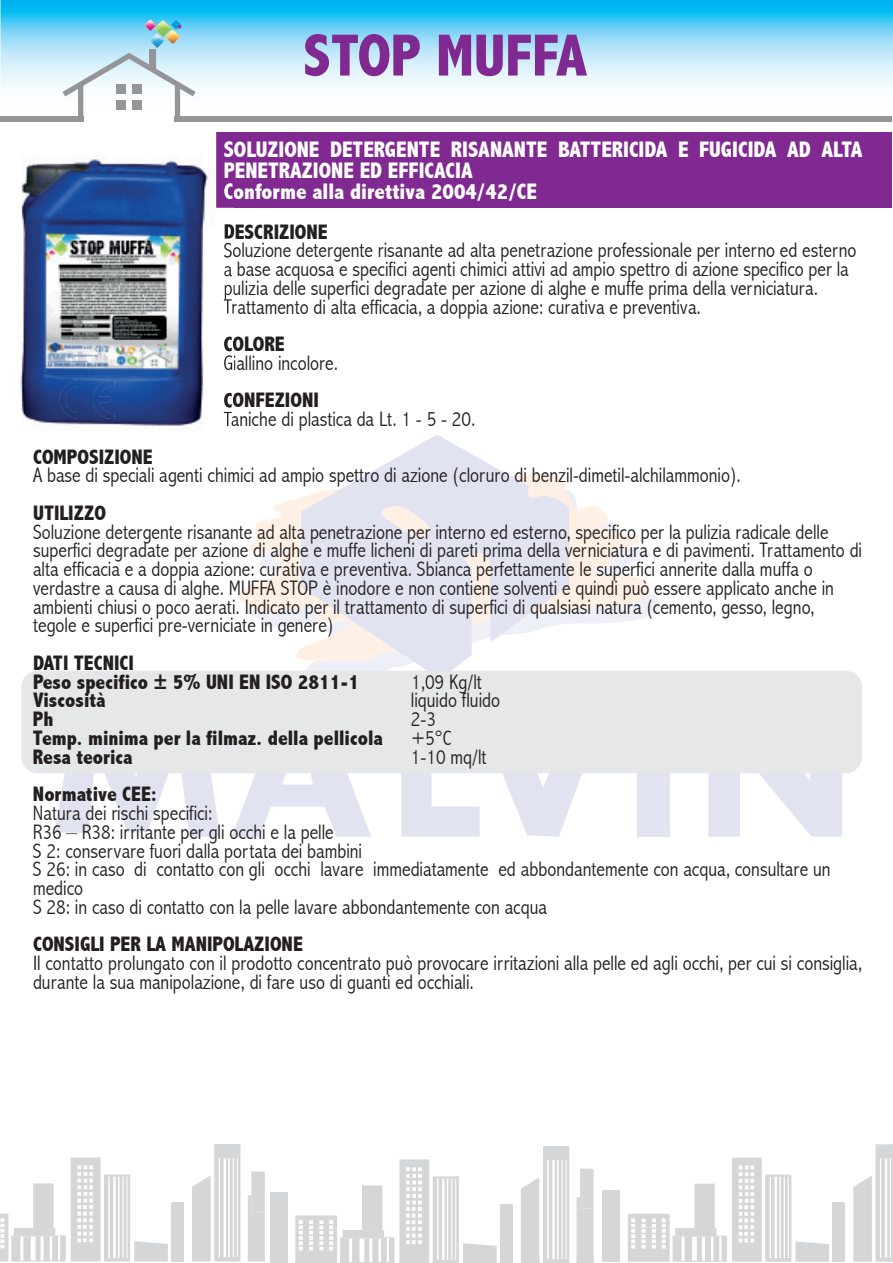
<style>
.page{position:relative;width:893px;height:1263px;background:#fff}
.page>*{position:absolute;margin:0;border:0;box-sizing:border-box;transform-origin:0 0}
.t1{font:800 condensed 60px "Abadi";color:#802990}
.t2{font:800 condensed 22.5px/21px "Abadi";color:#fff}
.t3{font:300 condensed 21px/18.8px "Abadi";color:#231f20}
.t4{font:800 condensed 21px/18.8px "Abadi";color:#231f20}
</style>
<div class="page">
<svg style="left:1px;top:0;width:892px;height:122px"></svg>
<div style="left:0;top:116px;width:84px;height:6px;background:#939598"></div>
<svg style="left:63px;top:20px;width:133px;height:96px"></svg>
<div style="left:175px;top:116px;width:717px;height:6px;background:#939598"></div>
<div style="left:832px;top:1202px;width:13px;height:60px;background:#d5d6d8"></div>
<svg style="left:853px;top:1144px;width:40px;height:118px"></svg>
<div style="left:603px;top:1190px;width:17px;height:72px;background:#d5d6d8"></div>
<svg style="left:628px;top:1158px;width:201px;height:104px"></svg>
<svg style="left:576px;top:1169px;width:18px;height:94px"></svg>
<svg style="left:521px;top:1146px;width:48px;height:117px"></svg>
<svg style="left:295px;top:1159px;width:218px;height:104px"></svg>
<svg style="left:248px;top:1171px;width:40px;height:92px"></svg>
<div style="left:171px;top:1202px;width:13px;height:59px;background:#d5d6d8"></div>
<svg style="left:192px;top:1144px;width:48px;height:117px"></svg>
<svg style="left:0;top:1157px;width:168px;height:104px"></svg>
<svg style="left:237px;top:491px;width:412px;height:168px"></svg>
<svg style="left:301px;top:435px;width:268px;height:236px;fill:#e1e3f1"></svg>
<div style="left:637px;top:696px;width:32px;height:141px;background:#e1e3f1"></div>
<svg style="left:708px;top:773px;width:134px;height:64px"></svg>
<svg style="left:54px;top:773px;width:166px;height:64px"></svg>
<svg style="left:232px;top:773px;width:139px;height:64px"></svg>
<svg style="left:401px;top:773px;width:181px;height:64px"></svg>
<div style="left:216px;top:133px;width:676px;height:74px;background:#802990"></div>
<div style="left:21px;top:671px;width:841px;height:102px;background:#e6e7e9;border-radius:16px"></div>
<img style="left:20px;top:155px;width:214px;height:274px">
<img style="left:216px;top:133px;width:18px;height:74px">
<img style="left:224px;top:141px;width:10px;height:16px">
<img style="left:225px;top:162px;width:9px;height:16px">
<img style="left:224px;top:183px;width:10px;height:16px">
<img style="left:225px;top:224px;width:9px;height:15px">
<img style="left:224px;top:243px;width:10px;height:15px">
<img style="left:224px;top:262px;width:10px;height:37px">
<img style="left:225px;top:281px;width:9px;height:18px">
<img style="left:224px;top:299px;width:1px;height:15px">
<svg style="left:225px;top:299px;width:9px;height:15px"></svg>
<img style="left:224px;top:337px;width:10px;height:14px">
<img style="left:224px;top:355px;width:10px;height:15px">
<img style="left:224px;top:393px;width:10px;height:15px">
<img style="left:224px;top:412px;width:8px;height:14px">
<svg style="left:232px;top:412px;width:2px;height:14px"></svg>
<img style="left:60px;top:380px;width:21px;height:39px">
<img style="left:93px;top:380px;width:21px;height:39px">
<h1 class="t1" style="left:303px;top:21px;width:285px">STOP MUFFA</h1>
<p class="t2" style="left:224px;top:139px;width:640px">SOLUZIONE DETERGENTE RISANANTE BATTERICIDA E FUGICIDA AD ALTA<br>PENETRAZIONE ED EFFICACIA<br>Conforme alla direttiva 2004/42/CE</p>
<p class="t4" style="left:224px;top:222px;width:106px">DESCRIZIONE</p>
<p class="t3" style="left:224px;top:241px;width:634px">Soluzione detergente risanante ad alta penetrazione professionale per interno ed esterno a base acquosa e specifici agenti chimici attivi ad ampio spettro di azione specifico per la pulizia delle superfici degradate per azione di alghe e muffe prima della verniciatura.<br>Trattamento di alta efficacia, a doppia azione: curativa e preventiva.</p>
<p class="t4" style="left:223px;top:335px;width:63px">COLORE</p>
<p class="t3" style="left:223px;top:353px;width:116px">Giallino incolore.</p>
<p class="t4" style="left:223px;top:391px;width:97px">CONFEZIONI</p>
<p class="t3" style="left:223px;top:410px;width:253px">Taniche di plastica da Lt. 1 - 5 - 20.</p>
<p class="t4" style="left:33px;top:447px;width:121px">COMPOSIZIONE</p>
<p class="t3" style="left:33px;top:466px;width:709px">A base di speciali agenti chimici ad ampio spettro di azione (cloruro di benzil-dimetil-alchilammonio).</p>
<p class="t4" style="left:33px;top:503px;width:74px">UTILIZZO</p>
<p class="t3" style="left:33px;top:522px;width:831px">Soluzione detergente risanante ad alta penetrazione per interno ed esterno, specifico per la pulizia radicale delle superfici degradate per azione di alghe e muffe licheni di pareti prima della verniciatura e di pavimenti. Trattamento di alta efficacia e a doppia azione: curativa e preventiva. Sbianca perfettamente le superfici annerite dalla muffa o verdastre a causa di alghe. MUFFA STOP è inodore e non contiene solventi e quindi può essere applicato anche in ambienti chiusi o poco aerati. Indicato per il trattamento di superfici di qualsiasi natura (cemento, gesso, legno, tegole e superfici pre-verniciate in genere)</p>
<p class="t4" style="left:33px;top:654px;width:328px">DATI TECNICI<br>Peso specifico ± 5% UNI EN ISO 2811-1</p>
<p class="t3" style="left:411px;top:672px;width:72px">1,09 Kg/lt</p>
<p class="t4" style="left:33px;top:691px;width:74px">Viscosità</p>
<p class="t3" style="left:411px;top:691px;width:91px">liquido fluido</p>
<p class="t4" style="left:33px;top:710px;width:22px">Ph</p>
<p class="t3" style="left:411px;top:710px;width:27px">2-3</p>
<p class="t4" style="left:33px;top:729px;width:351px">Temp. minima per la filmaz. della pellicola</p>
<p class="t3" style="left:411px;top:729px;width:42px">+5°C</p>
<p class="t4" style="left:33px;top:747px;width:101px">Resa teorica</p>
<p class="t3" style="left:411px;top:747px;width:77px">1-10 mq/lt</p>
<p class="t4" style="left:33px;top:785px;width:126px">Normative CEE:</p>
<p class="t3" style="left:33px;top:804px;width:799px">Natura dei rischi specifici:<br>R36 – R38: irritante per gli occhi e la pelle<br>S 2: conservare fuori dalla portata dei bambini<br>S 26: in caso di contatto con gli occhi lavare immediatamente ed abbondantemente con acqua, consultare un medico<br>S 28: in caso di contatto con la pelle lavare abbondantemente con acqua</p>
<p class="t4" style="left:33px;top:935px;width:271px">CONSIGLI PER LA MANIPOLAZIONE</p>
<p class="t3" style="left:33px;top:954px;width:831px">Il contatto prolungato con il prodotto concentrato può provocare irritazioni alla pelle ed agli occhi, per cui si consiglia, durante la sua manipolazione, di fare uso di guanti ed occhiali.</p>
</div>
